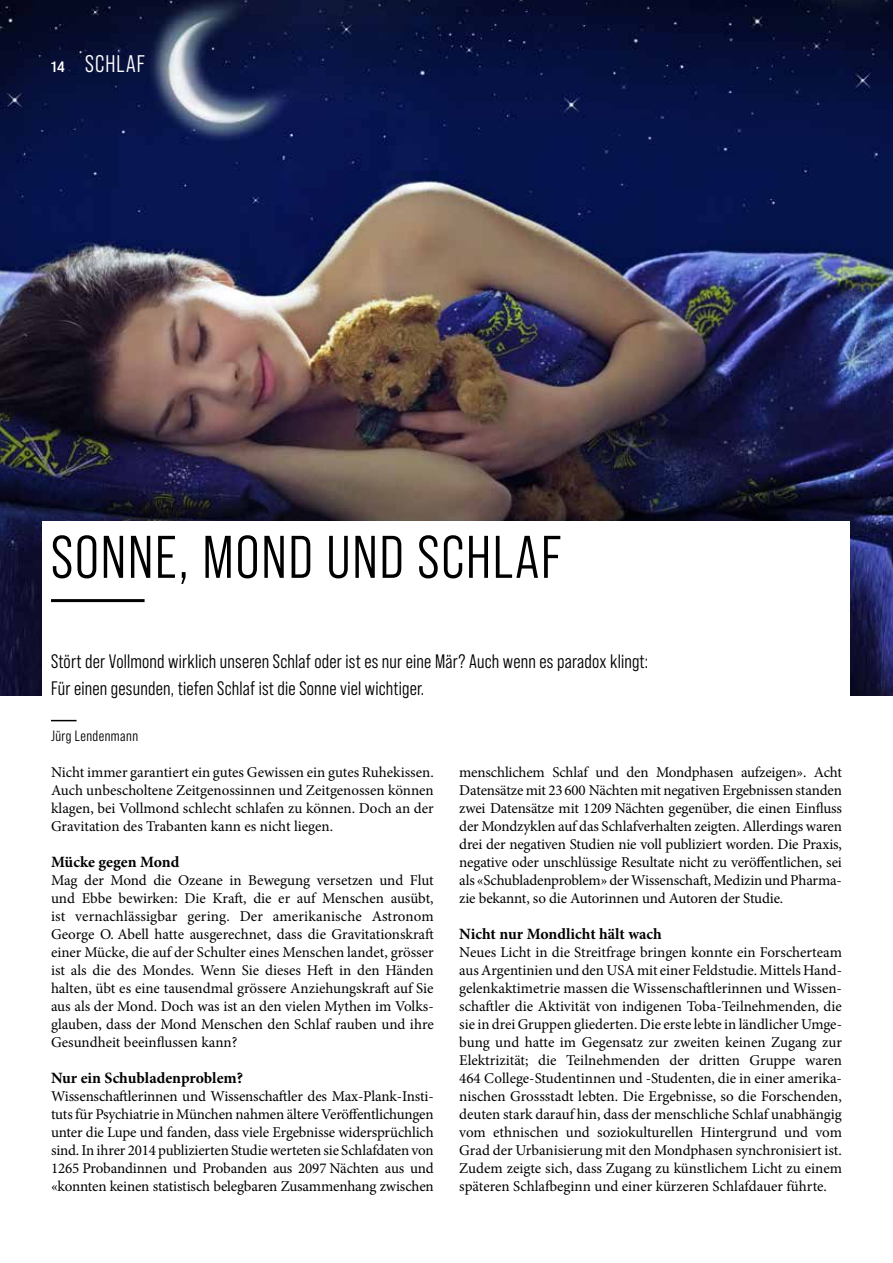
<style>
.page{position:relative;width:893px;height:1263px;background:#fff}
.page>*{position:absolute;margin:0;border:0;box-sizing:border-box;transform-origin:0 0}
.t1{font:60px "Bebas Neue Pro Middle";letter-spacing:.03em;color:#000}
.t2{font:24px "Bebas Neue Pro Middle";letter-spacing:.05em;color:#fff}
.t3{font:19.5px/27px "Bebas Neue Pro Middle";letter-spacing:.01em;color:#000}
.t4{font:700 15.75px "Minion Pro";color:#000}
.t5{font:15px/18px "Minion Pro";letter-spacing:-.005em;color:#000;text-align:justify}
.t6{font:15px "Bebas Neue Pro Middle";letter-spacing:.03em;color:#000}
.s1{font-family:"Bebas Neue Pro Exp Bd";font-size:15px}
</style>
<div class="page">
<img style="left:0;top:0;width:893px;height:695px">
<div style="left:43px;top:521px;width:807px;height:207px;background:#fff"></div>
<hr style="left:51px;top:599px;width:94px;height:3px;background:#000">
<svg style="left:51px;top:720px;width:26px;height:1px"></svg>
<h2 class="t2" style="left:51px;top:51px;width:96px"><span class="s1">14</span> SCHLAF</h2>
<h1 class="t1" style="left:51px;top:523px;width:512px">SONNE, MOND UND SCHLAF</h1>
<h3 class="t3" style="left:51px;top:647px;width:599px">Stört der Vollmond wirklich unseren Schlaf oder ist es nur eine Mär? Auch wenn es paradox klingt:<br>Für einen gesunden, tiefen Schlaf ist die Sonne viel wichtiger.</h3>
<p class="t6" style="left:51px;top:727px;width:89px">Jürg Lendenmann</p>
<p class="t5" style="left:51px;top:763px;width:384px">Nicht immer garantiert ein gutes Gewissen ein gutes Ruhekissen.<br>Auch unbescholtene Zeitgenossinnen und Zeitgenossen können klagen, bei Vollmond schlecht schlafen zu können. Doch an der Gravitation des Trabanten kann es nicht liegen.</p>
<p class="t4" style="left:51px;top:850px;width:130px">Mücke gegen Mond</p>
<p class="t5" style="left:51px;top:871px;width:384px">Mag der Mond die Ozeane in Bewegung versetzen und Flut und Ebbe bewirken: Die Kraft, die er auf Menschen ausübt, ist vernachlässigbar gering. Der amerikanische Astronom George O. Abell hatte ausgerechnet, dass die Gravitationskraft einer Mücke, die auf der Schulter eines Menschen landet, grösser ist als die des Mondes. Wenn Sie dieses Heft in den Händen halten, übt es eine tausendmal grössere Anziehungskraft auf Sie aus als der Mond. Doch was ist an den vielen Mythen im Volks&shy;glauben, dass der Mond Menschen den Schlaf rauben und ihre Gesundheit beeinflussen kann?</p>
<p class="t4" style="left:51px;top:1066px;width:194px">Nur ein Schubladenproblem?</p>
<p class="t5" style="left:51px;top:1087px;width:384px">Wissenschaftlerinnen und Wissenschaftler des Max-Plank-Insti&shy;tuts für Psychiatrie in München nahmen ältere Veröffentlichungen unter die Lupe und fanden, dass viele Ergebnisse widersprüchlich sind. In ihrer 2014 publizierten Studie werteten sie Schlafdaten von 1265 Probandinnen und Probanden aus 2097 Nächten aus und «konnten keinen statistisch belegbaren Zusammenhang zwischen</p>
<p class="t5" style="left:459px;top:763px;width:384px">menschlichem Schlaf und den Mondphasen aufzeigen». Acht Datensätze mit 23600 Nächten mit negativen Ergebnissen standen zwei Datensätze mit 1209 Nächten gegenüber, die einen Einfluss der Mondzyklen auf das Schlafverhalten zeigten. Allerdings waren drei der negativen Studien nie voll publiziert worden. Die Praxis, negative oder unschlüssige Resultate nicht zu veröffentlichen, sei als «Schubladenproblem» der Wissenschaft, Medizin und Pharma&shy;zie bekannt, so die Autorinnen und Autoren der Studie.</p>
<p class="t4" style="left:459px;top:922px;width:204px">Nicht nur Mondlicht hält wach</p>
<p class="t5" style="left:459px;top:943px;width:384px">Neues Licht in die Streitfrage bringen konnte ein Forscherteam aus Argentinien und den USA mit einer Feldstudie. Mittels Hand&shy;gelenkaktimetrie massen die Wissenschaftlerinnen und Wissen&shy;schaftler die Aktivität von indigenen Toba-Teilnehmenden, die sie in drei Gruppen gliederten. Die erste lebte in ländlicher Umge&shy;bung und hatte im Gegensatz zur zweiten keinen Zugang zur Elektrizität; die Teilnehmenden der dritten Gruppe waren 464 College-Studentinnen und -Studenten, die in einer amerika&shy;nischen Grossstadt lebten. Die Ergebnisse, so die Forschenden, deuten stark darauf hin, dass der menschliche Schlaf unabhängig vom ethnischen und soziokulturellen Hintergrund und vom Grad der Urbanisierung mit den Mondphasen synchronisiert ist.<br>Zudem zeigte sich, dass Zugang zu künstlichem Licht zu einem späteren Schlafbeginn und einer kürzeren Schlafdauer führte.</p>
</div>
